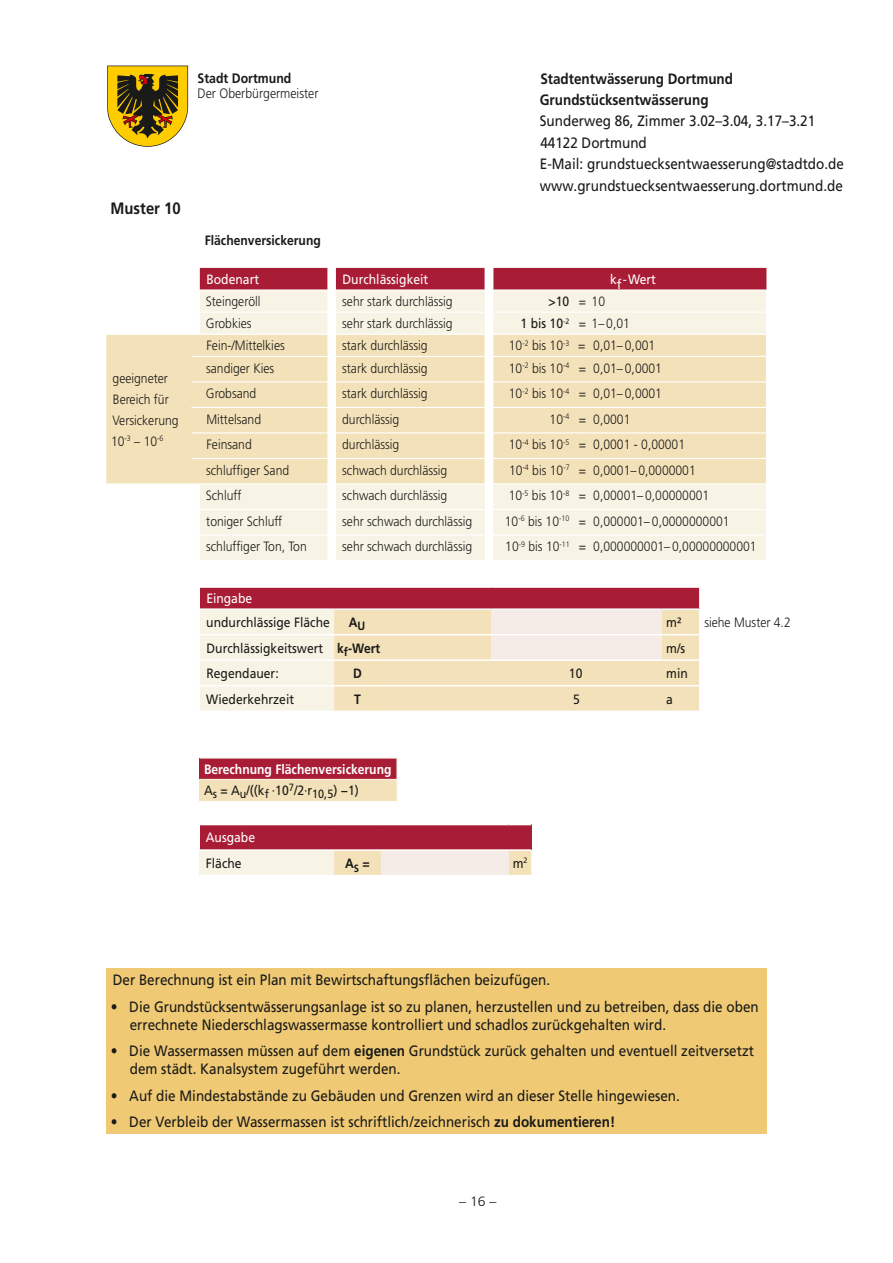
<style>
.page{position:relative;width:893px;height:1263px;background:#fff}
.page>*{position:absolute;margin:0;border:0;box-sizing:border-box;transform-origin:0 0}
.t1{font:700 16.5px "Frutiger LT Pro";color:#1a1a18;scale:.9 1}
.t2{font:15px/18px "Frutiger LT";color:#1a1a18;scale:.9 1}
.t3{font:15px/21.5px "Frutiger LT Pro";color:#1a1a18;scale:.9 1}
.t4{font:700 15px/21.5px "Frutiger LT Pro";color:#1a1a18;scale:.9 1}
.t5{font:700 13.8px "Frutiger LT";color:#1a1a18;scale:.9 1}
.t6{font:300 13.65px "Frutiger LT";color:#1a1a18;scale:.9 1}
.t7{font:300 13.5px/21px "Frutiger LT";color:#1a1a18;scale:.9 1}
.t8{font:13.5px "Frutiger LT";color:#1a1a18;scale:.9 1}
.t9{font:13.5px "Frutiger LT";color:#fff;scale:.9 1}
.t10{font:700 13.5px "Frutiger LT";color:#fff;scale:.9 1}
.t11{font:700 13.5px "Frutiger LT";color:#1a1a18;scale:.9 1}
.t12{font:13.5px "Frutiger LT Pro";color:#1a1a18;scale:.9 1}
.t13{font:300 13.5px "Frutiger LT Pro";color:#1a1a18;scale:1.04 1}
.s1{font-weight:300}
.s2{font-weight:400}
.s3{font-weight:700}
</style>
<div class="page">
<svg style="left:107px;top:66px;width:81px;height:81px;background:#a58826"></svg>
<div style="left:106px;top:335px;width:85px;height:148px;background:#f3e1b9"></div>
<svg style="left:191px;top:268px;width:576px;height:292px;background:#f0ddc6"></svg>
<div style="left:200px;top:587px;width:500px;height:22px;background:#a91c35"></div>
<svg style="left:200px;top:610px;width:499px;height:100px;background:#f4e8cd"></svg>
<hr style="left:200px;top:586px;width:134px;height:2px;background:#fff">
<hr style="left:334px;top:586px;width:47px;height:2px;background:#fff">
<hr style="left:381px;top:586px;width:110px;height:2px;background:#fff">
<hr style="left:491px;top:586px;width:170px;height:2px;background:#fff">
<hr style="left:661px;top:586px;width:39px;height:2px;background:#fff">
<hr style="left:699px;top:588px;width:2px;height:20px;background:#fff">
<hr style="left:200px;top:608px;width:134px;height:2px;background:#fff">
<hr style="left:334px;top:608px;width:47px;height:2px;background:#fff">
<hr style="left:381px;top:608px;width:110px;height:2px;background:#fff">
<hr style="left:491px;top:608px;width:170px;height:2px;background:#fff">
<hr style="left:661px;top:608px;width:39px;height:2px;background:#fff">
<hr style="left:200px;top:634px;width:134px;height:1px;background:#fff">
<hr style="left:334px;top:634px;width:47px;height:1px;background:#fff">
<hr style="left:381px;top:634px;width:110px;height:1px;background:#fff">
<hr style="left:491px;top:634px;width:170px;height:1px;background:#fff">
<hr style="left:661px;top:634px;width:39px;height:1px;background:#fff">
<hr style="left:200px;top:659px;width:134px;height:2px;background:#fff">
<hr style="left:334px;top:659px;width:47px;height:2px;background:#fff">
<hr style="left:381px;top:659px;width:110px;height:2px;background:#fff">
<hr style="left:491px;top:659px;width:170px;height:2px;background:#fff">
<hr style="left:661px;top:659px;width:39px;height:2px;background:#fff">
<hr style="left:200px;top:685px;width:134px;height:1px;background:#fff">
<hr style="left:334px;top:685px;width:47px;height:1px;background:#fff">
<hr style="left:381px;top:685px;width:110px;height:1px;background:#fff">
<hr style="left:491px;top:685px;width:170px;height:1px;background:#fff">
<hr style="left:661px;top:685px;width:39px;height:1px;background:#fff">
<div style="left:106px;top:968px;width:660px;height:165px;background:#efc974"></div>
<div style="left:200px;top:824px;width:331px;height:26px;background:#a91c35"></div>
<div style="left:200px;top:850px;width:134px;height:25px;background:#f7f4e5"></div>
<hr style="left:200px;top:824px;width:134px;height:1px;background:#fff">
<hr style="left:334px;top:824px;width:47px;height:1px;background:#fff">
<hr style="left:381px;top:824px;width:127px;height:1px;background:#fff">
<svg style="left:508px;top:824px;width:23px;height:1px"></svg>
<hr style="left:200px;top:849px;width:134px;height:2px;background:#fff">
<hr style="left:334px;top:849px;width:47px;height:2px;background:#fff">
<hr style="left:381px;top:849px;width:127px;height:2px;background:#fff">
<hr style="left:508px;top:849px;width:23px;height:2px;background:#fff">
<svg style="left:334px;top:850px;width:197px;height:25px;background:#f4e8d8"></svg>
<div style="left:200px;top:758px;width:197px;height:21px;background:#a91c35"></div>
<div style="left:200px;top:779px;width:197px;height:22px;background:#f3e1b9"></div>
<hr style="left:200px;top:758px;width:197px;height:1px;background:#f7f4e5">
<hr style="left:200px;top:779px;width:197px;height:1px;background:#f7f4e5">
<svg style="left:397px;top:758px;width:1px;height:42px"></svg>
<p class="t1" style="left:111px;top:198px;width:79px">Muster 10</p>
<p class="t7" style="left:111px;top:368px;width:77px">geeigneter<br>Bereich für<br>Versickerung<br>10<sup>-3</sup> – 10<sup>-6</sup></p>
<p class="t5" style="left:198px;top:70px;width:106px">Stadt Dortmund</p>
<p class="t6" style="left:198px;top:85px;width:136px">Der Oberbürgermeister</p>
<p class="t4" style="left:540px;top:68px;width:216px">Stadtentwässerung Dortmund<br>Grundstücksentwässerung</p>
<p class="t3" style="left:540px;top:110px;width:339px">Sunderweg 86, Zimmer 3.02–3.04, 3.17–3.21<br>44122 Dortmund<br>E-Mail: grundstuecksentwaesserung@stadtdo.de www.grundstuecksentwaesserung.dortmund.de</p>
<p class="t11" style="left:205px;top:233px;width:131px">Flächenversickerung</p>
<p class="t9" style="left:206px;top:271px;width:60px">Bodenart</p>
<p class="t9" style="left:343px;top:271px;width:97px">Durchlässigkeit</p>
<p class="t9" style="left:610px;top:271px;width:53px">kf-Wert</p>
<p class="t7" style="left:206px;top:291px;width:62px">Steingeröll</p>
<p class="t7" style="left:342px;top:291px;width:124px">sehr stark durchlässig</p>
<p class="t8" style="left:548px;top:294px;width:65px">&gt;10 <span class="s1">= 10</span></p>
<p class="t7" style="left:206px;top:313px;width:52px">Grobkies</p>
<p class="t7" style="left:342px;top:313px;width:124px">sehr stark durchlässig</p>
<p class="t7" style="left:521px;top:313px;width:123px"><span class="s2">1 bis 10</span><sup>-2</sup> = 1– 0,01</p>
<p class="t7" style="left:207px;top:335px;width:88px">Fein-/Mittelkies</p>
<p class="t7" style="left:342px;top:335px;width:97px">stark durchlässig</p>
<p class="t7" style="left:509px;top:335px;width:164px">10<sup>-2</sup> bis 10<sup>-3</sup> = 0,01– 0,001</p>
<p class="t7" style="left:206px;top:358px;width:77px">sandiger Kies</p>
<p class="t7" style="left:342px;top:358px;width:97px">stark durchlässig</p>
<p class="t7" style="left:509px;top:358px;width:172px">10<sup>-2</sup> bis 10<sup>-4</sup> = 0,01– 0,0001</p>
<p class="t7" style="left:206px;top:383px;width:58px">Grobsand</p>
<p class="t7" style="left:342px;top:383px;width:97px">stark durchlässig</p>
<p class="t7" style="left:509px;top:383px;width:172px">10<sup>-2</sup> bis 10<sup>-4</sup> = 0,01– 0,0001</p>
<p class="t7" style="left:206px;top:409px;width:62px">Mittelsand</p>
<p class="t7" style="left:342px;top:409px;width:65px">durchlässig</p>
<p class="t7" style="left:550px;top:409px;width:91px">10<sup>-4</sup> = 0,0001</p>
<p class="t7" style="left:207px;top:434px;width:52px">Feinsand</p>
<p class="t7" style="left:342px;top:434px;width:65px">durchlässig</p>
<p class="t7" style="left:509px;top:434px;width:197px">10<sup>-4</sup> bis 10<sup>-5</sup> = 0,0001 - 0,00001</p>
<p class="t7" style="left:206px;top:460px;width:94px">schluffiger Sand</p>
<p class="t7" style="left:342px;top:460px;width:118px">schwach durchlässig</p>
<p class="t7" style="left:509px;top:460px;width:209px">10<sup>-4</sup> bis 10<sup>-7</sup> = 0,0001– 0,0000001</p>
<p class="t7" style="left:206px;top:485px;width:41px">Schluff</p>
<p class="t7" style="left:342px;top:485px;width:118px">schwach durchlässig</p>
<p class="t7" style="left:509px;top:485px;width:224px">10<sup>-5</sup> bis 10<sup>-8</sup> = 0,00001– 0,00000001</p>
<p class="t7" style="left:206px;top:511px;width:86px">toniger Schluff</p>
<p class="t7" style="left:342px;top:511px;width:146px">sehr schwach durchlässig</p>
<p class="t7" style="left:505px;top:511px;width:251px">10<sup>-6</sup> bis 10<sup>-10</sup> = 0,000001– 0,0000000001</p>
<p class="t7" style="left:206px;top:536px;width:113px">schluffiger Ton, Ton</p>
<p class="t7" style="left:342px;top:536px;width:146px">sehr schwach durchlässig</p>
<p class="t7" style="left:505px;top:536px;width:281px">10<sup>-9</sup> bis 10<sup>-11</sup> = 0,000000001– 0,00000000001</p>
<p class="t9" style="left:206px;top:590px;width:53px">Eingabe</p>
<p class="t8" style="left:206px;top:614px;width:139px">undurchlässige Fläche</p>
<p class="t11" style="left:349px;top:614px;width:20px">A<sub>U</sub></p>
<p class="t8" style="left:666px;top:614px;width:18px">m²</p>
<p class="t7" style="left:704px;top:612px;width:98px">siehe Muster 4.2</p>
<p class="t8" style="left:206px;top:640px;width:195px">Durchlässigkeitswert <span class="s3">k</span><sub>f</sub><span class="s3">-Wert</span></p>
<p class="t8" style="left:666px;top:640px;width:23px">m/s</p>
<p class="t8" style="left:206px;top:665px;width:82px">Regendauer:</p>
<p class="t11" style="left:353px;top:665px;width:11px">D</p>
<p class="t8" style="left:569px;top:665px;width:17px">10</p>
<p class="t8" style="left:666px;top:665px;width:26px">min</p>
<p class="t8" style="left:206px;top:691px;width:99px">Wiederkehrzeit</p>
<p class="t11" style="left:354px;top:691px;width:9px">T</p>
<p class="t8" style="left:573px;top:691px;width:9px">5</p>
<p class="t8" style="left:666px;top:691px;width:9px">a</p>
<p class="t10" style="left:204px;top:761px;width:210px">Berechnung Flächenversickerung</p>
<p class="t12" style="left:204px;top:782px;width:173px">A<sub>s</sub> = A<sub>u</sub>/((k<sub>f</sub> ∙10<sup>7</sup>/2∙r<sub>10,5</sub>) −1)</p>
<p class="t9" style="left:206px;top:830px;width:56px">Ausgabe</p>
<p class="t8" style="left:206px;top:855px;width:41px">Fläche</p>
<p class="t11" style="left:345px;top:855px;width:29px">A<sub>S</sub> =</p>
<p class="t8" style="left:513px;top:855px;width:18px">m<sup>2</sup></p>
<p class="t2" style="left:113px;top:971px;width:487px">Der Berechnung ist ein Plan mit Bewirtschaftungsflächen beizufügen.</p>
<p class="t2" style="left:130px;top:998px;width:700px;text-indent:-19px">• Die Grundstücksentwässerungsanlage ist so zu planen, herzustellen und zu betreiben, dass die oben errechnete Niederschlagswassermasse kontrolliert und schadlos zurückgehalten wird.</p>
<p class="t2" style="left:130px;top:1042px;width:695px;text-indent:-19px">• Die Wassermassen müssen auf dem <span class="s3">eigenen</span> Grundstück zurück gehalten und eventuell zeitversetzt dem städt. Kanalsystem zugeführt werden.</p>
<p class="t2" style="left:111px;top:1087px;width:634px">• Auf die Mindestabstände zu Gebäuden und Grenzen wird an dieser Stelle hingewiesen.</p>
<p class="t2" style="left:111px;top:1113px;width:562px">• Der Verbleib der Wassermassen ist schriftlich/zeichnerisch <span class="s3">zu dokumentieren!</span></p>
<p class="t13" style="left:459px;top:1193px;width:38px">– 16 –</p>
</div>
